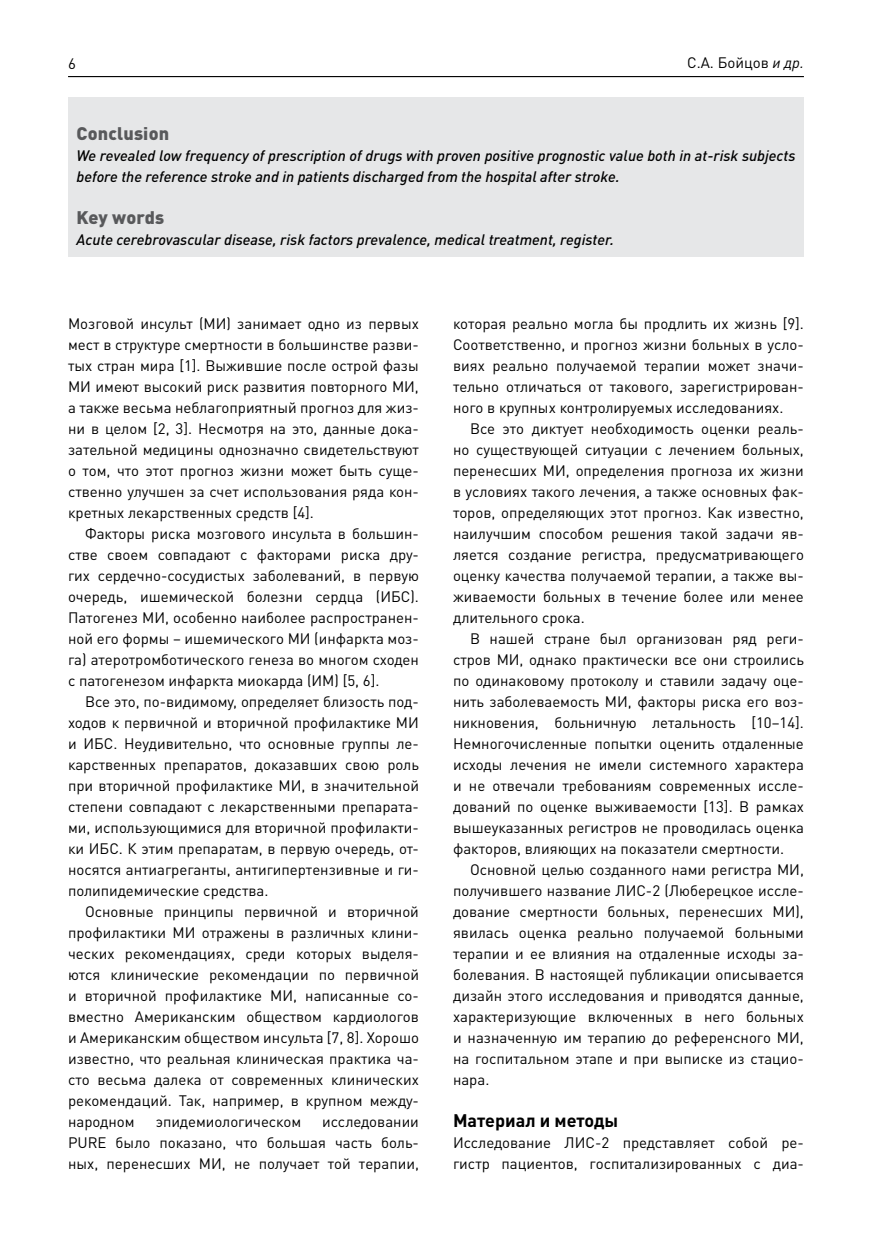
<style>
.page{position:relative;width:872px;height:1234px;background:#fff}
.page>*{position:absolute;margin:0;border:0;box-sizing:border-box;transform-origin:0 0}
.t1{font:900 18px "DIN Pro";letter-spacing:.01em;color:#58595b}
.t2{font:700 18px "DIN Pro";color:#000}
.t3{font:15px/21px "DIN Pro";color:#000;text-align:justify}
.t4{font:italic 500 15px/21px "DIN Pro";color:#000}
.s1{font-style:italic}
</style>
<div class="page">
<hr style="left:68px;top:76px;width:736px;height:1px;background:#000">
<div style="left:68px;top:98px;width:736px;height:159px;background:#e6e7e8"></div>
<p class="t3" style="left:68px;top:52px;width:9px">6</p>
<p class="t3" style="left:687px;top:50px;width:118px">С.А. Бойцов <span class="s1">и др.</span></p>
<p class="t1" style="left:77px;top:118px;width:94px">Conclusion</p>
<p class="t4" style="left:77px;top:143px;width:720px">We revealed low frequency of prescription of drugs with proven positive prognostic value both in at-risk subjects before the reference stroke and in patients discharged from the hospital after stroke.</p>
<p class="t1" style="left:77px;top:202px;width:89px">Key words</p>
<p class="t4" style="left:77px;top:227px;width:539px">Аcute cerebrovascular disease, risk factors prevalence, medical treatment, register.</p>
<p class="t3" style="left:68px;top:311px;width:352px">Мозговой инсульт (МИ) занимает одно из первых мест в структуре смертности в большинстве разви&shy;тых стран мира [1]. Выжившие после острой фазы МИ имеют высокий риск развития повторного МИ, а также весьма неблагоприятный прогноз для жиз&shy;ни в целом [2, 3]. Несмотря на это, данные дока&shy;зательной медицины однозначно свидетельствуют о том, что этот прогноз жизни может быть суще&shy;ственно улучшен за счет использования ряда кон&shy;кретных лекарственных средств [4].</p>
<p class="t3" style="left:68px;top:521px;width:352px;text-indent:17px">Факторы риска мозгового инсульта в большин&shy;стве своем совпадают с факторами риска дру&shy;гих сердечно-сосудистых заболеваний, в первую очередь, ишемической болезни сердца (ИБС).<br>Патогенез МИ, особенно наиболее распространен&shy;ной его формы – ишемического МИ (инфаркта моз&shy;га) атеротромботического генеза во многом сходен с патогенезом инфаркта миокарда (ИМ) [5, 6].</p>
<p class="t3" style="left:68px;top:689px;width:352px;text-indent:17px">Все это, по-видимому, определяет близость под&shy;ходов к первичной и вторичной профилактике МИ и ИБС. Неудивительно, что основные группы ле&shy;карственных препаратов, доказавших свою роль при вторичной профилактике МИ, в значительной степени совпадают с лекарственными препарата&shy;ми, использующимися для вторичной профилакти&shy;ки ИБС. К этим препаратам, в первую очередь, от&shy;носятся антиагреганты, антигипертензивные и ги&shy;полипидемические средства.</p>
<p class="t3" style="left:68px;top:899px;width:352px;text-indent:17px">Основные принципы первичной и вторичной профилактики МИ отражены в различных клини&shy;ческих рекомендациях, среди которых выделя&shy;ются клинические рекомендации по первичной и вторичной профилактике МИ, написанные со&shy;вместно Американским обществом кардиологов и Американским обществом инсульта [7, 8]. Хорошо известно, что реальная клиническая практика ча&shy;сто весьма далека от современных клинических рекомендаций. Так, например, в крупном между&shy;народном</p>
<p class="t3" style="left:68px;top:1109px;width:352px;text-indent:254px">исследовании PURE было показано, что большая часть боль&shy;ных, перенесших МИ, не получает той терапии,</p>
<p class="t3" style="left:156px;top:1109px;width:147px">эпидемиологическом</p>
<p class="t3" style="left:453px;top:311px;width:352px">которая реально могла бы продлить их жизнь [9].<br>Соответственно, и прогноз жизни больных в усло&shy;виях реально получаемой терапии может значи&shy;тельно отличаться от такового, зарегистрирован&shy;ного в крупных контролируемых исследованиях.</p>
<p class="t3" style="left:453px;top:416px;width:352px;text-indent:17px">Все это диктует необходимость оценки реаль&shy;но существующей ситуации с лечением больных, перенесших МИ, определения прогноза их жизни в условиях такого лечения, а также основных фак&shy;торов, определяющих этот прогноз. Как известно, наилучшим способом решения такой задачи яв&shy;ляется создание регистра, предусматривающего оценку качества получаемой терапии, а также вы&shy;живаемости больных в течение более или менее длительного срока.</p>
<p class="t3" style="left:453px;top:626px;width:352px;text-indent:17px">В нашей стране был организован ряд реги&shy;стров МИ, однако практически все они строились по одинаковому протоколу и ставили задачу оце&shy;нить заболеваемость МИ, факторы риска его воз&shy;никновения, больничную летальность [10–14].<br>Немногочисленные попытки оценить отдаленные исходы лечения не имели системного характера и не отвечали требованиям современных иссле&shy;дований по оценке выживаемости [13]. В рамках вышеуказанных регистров не проводилась оценка факторов, влияющих на показатели смертности.</p>
<p class="t3" style="left:453px;top:857px;width:352px;text-indent:17px">Основной целью созданного нами регистра МИ, получившего название ЛИС-2 (Люберецкое иссле&shy;дование смертности больных, перенесших МИ), явилась оценка реально получаемой больными терапии и ее влияния на отдаленные исходы за&shy;болевания. В настоящей публикации описывается дизайн этого исследования и приводятся данные, характеризующие включенных в него больных и назначенную им терапию до референсного МИ, на госпитальном этапе и при выписке из стацио&shy;нара.</p>
<p class="t2" style="left:453px;top:1105px;width:167px">Материал и методы</p>
<p class="t3" style="left:453px;top:1130px;width:352px">Исследование ЛИС-2 представляет собой ре&shy;гистр пациентов, госпитализированных с диа-</p>
</div>
